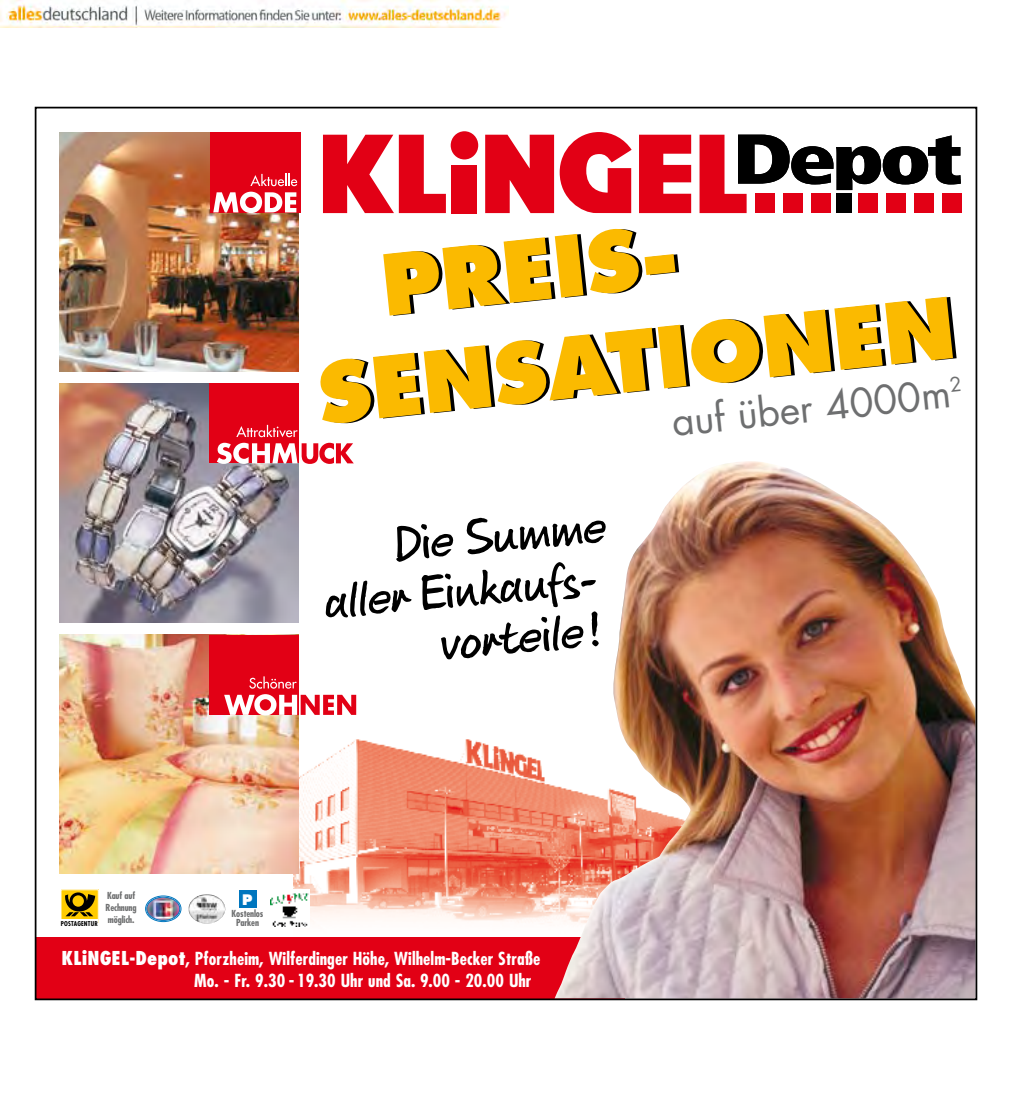
<style>
.page{position:relative;width:1017px;height:1107px;background:#fff}
.page>*{position:absolute;margin:0;border:0;box-sizing:border-box;transform-origin:0 0}
.t1{font:800 81.73px/101px "Futura";color:#fbba00}
.t2{font:600 51.62px/51.4px "Reuterscript";color:#000;text-align:right}
.t3{font:38.85px "Futura";color:#6e6f70}
.t4{font:700 condensed 17.5px "Futura";letter-spacing:.005em;color:#fff}
.t5{font:700 condensed 17.5px "Futura Std";color:#fff}
.t6{font:800 14.17px "Futura";color:#fff}
.t7{font:700 condensed 9.45px/11.9px "Futura";letter-spacing:-.015em;color:#6e6f70}
.t8{font:700 condensed 6.48px "Futura";letter-spacing:.025em;color:#000}
.s1{font-weight:800;font-size:18.55px}
</style>
<div class="page">
<img style="left:38px;top:131px;width:936px;height:866px">
<img style="left:0;top:0;width:508px;height:27px">
<h1 class="t1" style="left:302px;top:243px;width:642px;text-indent:75px;rotate:-6deg">PREIS-<br>SENSATIONEN</h1>
<h3 class="t3" style="left:669px;top:397px;width:294px;rotate:-6deg">auf über 4000m<sup>2</sup></h3>
<h2 class="t2" style="left:319px;top:530px;width:288px;rotate:-5deg">Die Summe aller Einkaufs&shy;vorteile!</h2>
<p class="t7" style="left:106px;top:889px;width:32px">Kauf auf<br>Rechnung möglich.</p>
<p class="t6" style="left:242px;top:890px;width:12px">P</p>
<p class="t7" style="left:232px;top:907px;width:33px">Kostenlos</p>
<p class="t8" style="left:61px;top:919px;width:38px">POSTAGENTUR</p>
<p class="t7" style="left:236px;top:916px;width:24px">Parken</p>
<p class="t4" style="left:61px;top:946px;width:480px"><span class="s1">KLiNGEL-Depot</span>, Pforzheim, Wilferdinger Höhe, Wilhelm-Becker Straße</p>
<p class="t5" style="left:194px;top:969px;width:339px">Mo. - Fr. 9.30 - 19.30 Uhr und Sa. 9.00 - 20.00 Uhr</p>
</div>
